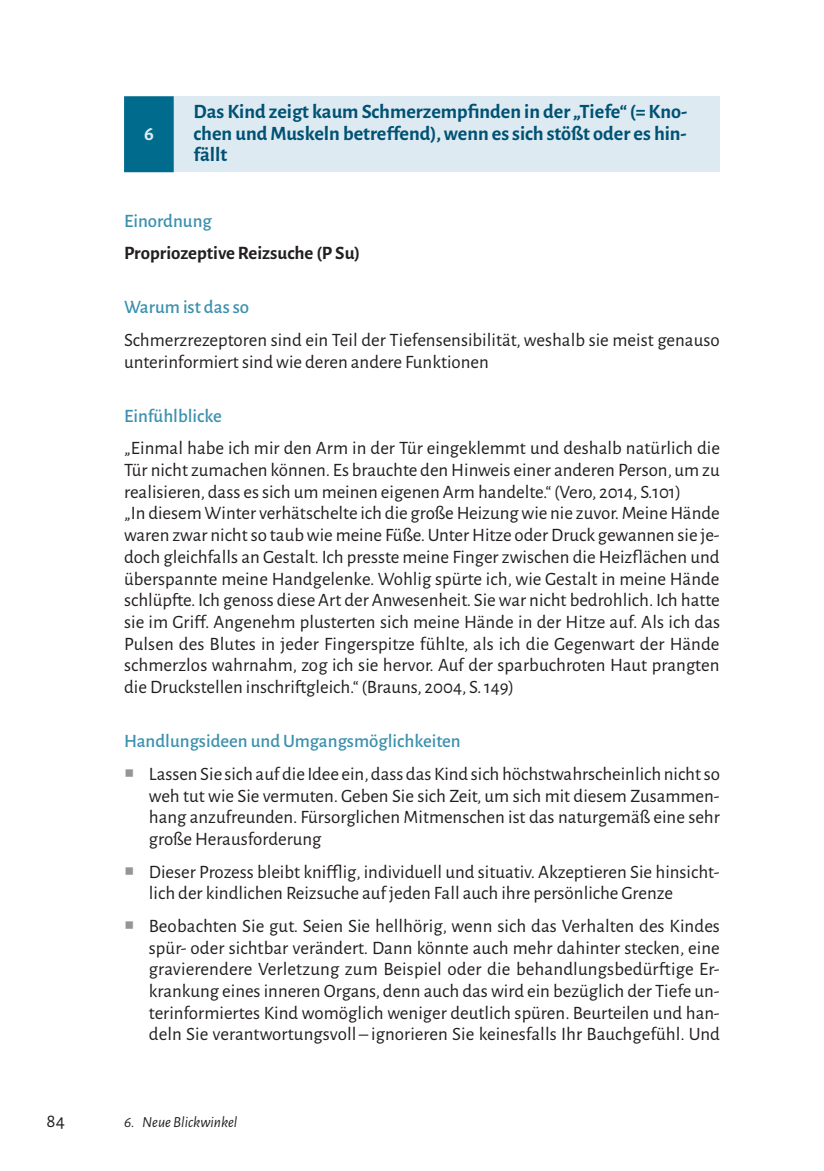
<style>
.page{position:relative;width:824px;height:1171px;background:#fff}
.page>*{position:absolute;margin:0;border:0;box-sizing:border-box;transform-origin:0 0}
.t1{font:700 20.3px/21.7px "Alegreya Sans";color:#005274;text-align:justify}
.t2{font:700 20.3px "Alegreya Sans";color:#deeaf1}
.t3{font:19.25px "Alegreya Sans";color:#231f20}
.t4{font:18.9px/21.7px "Alegreya Sans";color:#231f20}
.t5{font:500 18.9px "Alegreya Sans";color:#3b90ae}
.t6{font:700 18.9px "Alegreya Sans";color:#231f20}
.t7{font:italic 15.4px "Alegreya Sans";color:#231f20}
</style>
<div class="page">
<div style="left:124px;top:96px;width:595px;height:76px;background:#deeaf1"></div>
<div style="left:124px;top:96px;width:50px;height:76px;background:#006b8d"></div>
<p class="t2" style="left:144px;top:118px;width:11px">6</p>
<p class="t1" style="left:193px;top:99px;width:495px">Das Kind zeigt kaum Schmerzempfinden in der „Tiefe“ (= Kno&shy;chen und Muskeln betreffend), wenn es sich stößt oder es hin&shy;fällt</p>
<p class="t5" style="left:124px;top:207px;width:89px">Einordnung</p>
<p class="t6" style="left:124px;top:239px;width:237px">Propriozeptive Reizsuche (P Su)</p>
<p class="t5" style="left:124px;top:294px;width:127px">Warum ist das so</p>
<p class="t4" style="left:124px;top:328px;width:597px">Schmerzrezeptoren sind ein Teil der Tiefensensibilität, weshalb sie meist genauso unterinformiert sind wie deren andere Funktionen</p>
<p class="t5" style="left:124px;top:402px;width:99px">Einfühlblicke</p>
<p class="t4" style="left:124px;top:436px;width:597px">„Einmal habe ich mir den Arm in der Tür eingeklemmt und deshalb natürlich die Tür nicht zumachen können. Es brauchte den Hinweis einer anderen Person, um zu realisieren, dass es sich um meinen eigenen Arm handelte.“ (Vero, 2014, S.101)<br>„In diesem Winter verhätschelte ich die große Heizung wie nie zuvor. Meine Hände waren zwar nicht so taub wie meine Füße. Unter Hitze oder Druck gewannen sie je&shy;doch gleichfalls an Gestalt. Ich presste meine Finger zwischen die Heizflächen und überspannte meine Handgelenke. Wohlig spürte ich, wie Gestalt in meine Hände schlüpfte. Ich genoss diese Art der Anwesenheit. Sie war nicht bedrohlich. Ich hatte sie im Griff. Angenehm plusterten sich meine Hände in der Hitze auf. Als ich das Pulsen des Blutes in jeder Fingerspitze fühlte, als ich die Gegenwart der Hände schmerzlos wahrnahm, zog ich sie hervor. Auf der sparbuchroten Haut prangten die Druckstellen inschriftgleich.“ (Brauns, 2004, S. 149)</p>
<p class="t5" style="left:124px;top:728px;width:338px">Handlungsideen und Umgangsmöglichkeiten</p>
<p class="t4" style="left:149px;top:762px;width:572px;text-align:justify">Lassen Sie sich auf die Idee ein, dass das Kind sich höchstwahrscheinlich nicht so weh tut wie Sie vermuten. Geben Sie sich Zeit, um sich mit diesem Zusammen&shy;hang anzufreunden. Fürsorglichen Mitmenschen ist das naturgemäß eine sehr große Herausforderung</p>
<p class="t4" style="left:149px;top:860px;width:572px">Dieser Prozess bleibt knifflig, individuell und situativ. Akzeptieren Sie hinsicht&shy;lich der kindlichen Reizsuche auf jeden Fall auch ihre persönliche Grenze</p>
<p class="t4" style="left:149px;top:914px;width:572px;text-align:justify">Beobachten Sie gut. Seien Sie hellhörig, wenn sich das Verhalten des Kindes spür- oder sichtbar verändert. Dann könnte auch mehr dahinter stecken, eine gravierendere Verletzung zum Beispiel oder die behandlungsbedürftige Er&shy;krankung eines inneren Organs, denn auch das wird ein bezüglich der Tiefe un&shy;terinformiertes Kind womöglich weniger deutlich spüren. Beurteilen und han&shy;deln Sie verantwortungsvoll – ignorieren Sie keinesfalls Ihr Bauchgefühl. Und</p>
<p class="t3" style="left:47px;top:1108px;width:20px">84</p>
<p class="t7" style="left:124px;top:1112px;width:115px">6. Neue Blickwinkel</p>
</div>
